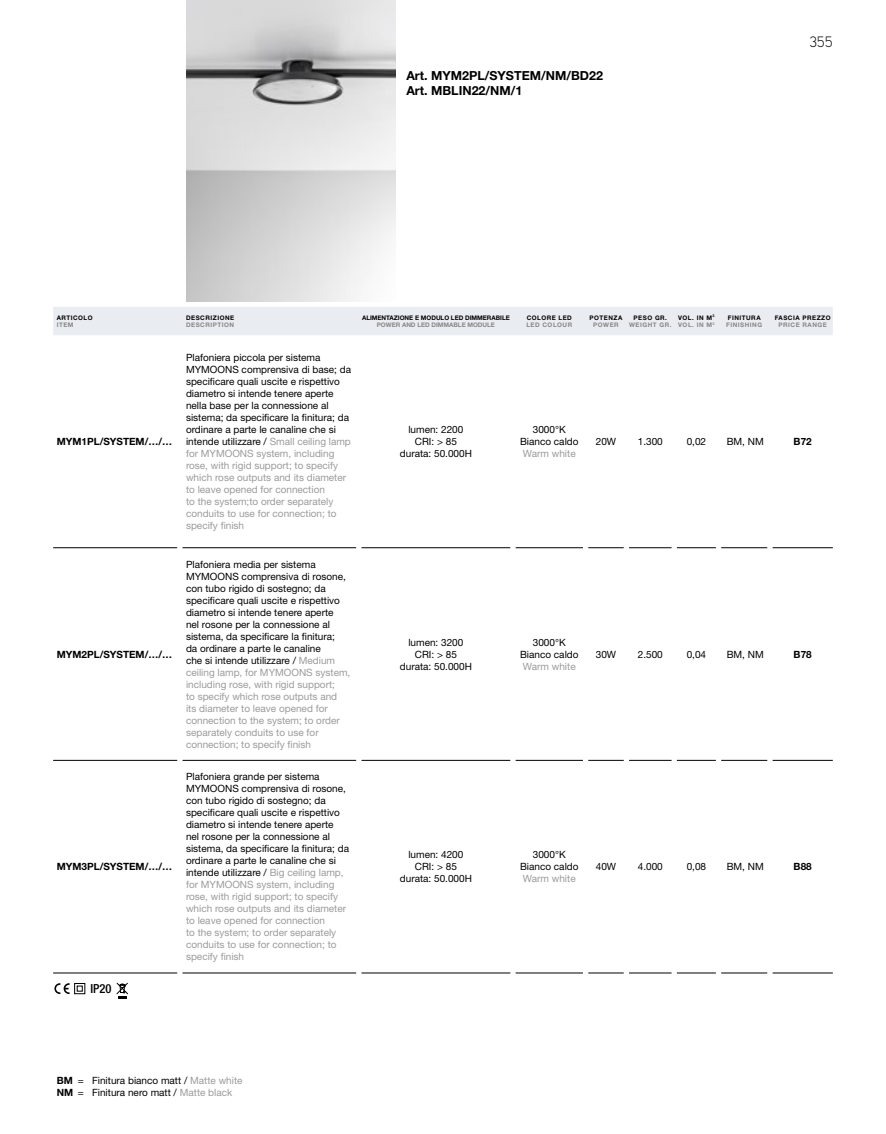
<style>
.page{position:relative;width:886px;height:1134px;background:#fff}
.page>*{position:absolute;margin:0;border:0;box-sizing:border-box;transform-origin:0 0}
.t1{font:300 15px "Aaux Pro";color:#000}
.t2{font:700 12.5px/15px "Helvetica Neue LT Std";color:#000}
.t3{font:500 condensed 12.5px "Helvetica Neue LT Std";color:#000}
.t4{font:10px/12px "Helvetica Neue LT Std";color:#000;text-align:center}
.t5{font:700 10px "Helvetica Neue LT Std";color:#000}
.t6{font:10px "Helvetica Neue LT Std";color:#9b9b9b}
.t7{font:700 6.25px/7.5px "Helvetica Neue LT Std";letter-spacing:.08em;color:#000}
.t8{font:700 6.25px "Helvetica Neue LT Std";letter-spacing:.08em;color:#868685}
.t9{font:700 6.25px "Helvetica Neue LT Std";color:#000}
.t10{font:700 6.25px "Helvetica Neue LT Std";color:#868685}
.s1{color:#868685}
.s2{color:#9b9b9b}
.s3{font-weight:700}
</style>
<div class="page">
<img style="left:186px;top:0;width:209px;height:301px">
<div style="left:53px;top:307px;width:780px;height:28px;background:#e9edf2"></div>
<hr style="left:53px;top:547px;width:124px;height:1px;background:#000">
<hr style="left:182px;top:547px;width:174px;height:1px;background:#000">
<hr style="left:588px;top:547px;width:36px;height:1px;background:#000">
<hr style="left:629px;top:547px;width:42px;height:1px;background:#000">
<hr style="left:677px;top:547px;width:39px;height:1px;background:#000">
<hr style="left:53px;top:760px;width:124px;height:1px;background:#000">
<hr style="left:182px;top:760px;width:174px;height:1px;background:#000">
<hr style="left:588px;top:760px;width:36px;height:1px;background:#000">
<hr style="left:629px;top:760px;width:42px;height:1px;background:#000">
<hr style="left:677px;top:760px;width:39px;height:1px;background:#000">
<hr style="left:53px;top:973px;width:124px;height:1px;background:#000">
<hr style="left:182px;top:973px;width:174px;height:1px;background:#000">
<hr style="left:588px;top:973px;width:36px;height:1px;background:#000">
<hr style="left:629px;top:973px;width:42px;height:1px;background:#000">
<hr style="left:677px;top:973px;width:39px;height:1px;background:#000">
<hr style="left:361px;top:547px;width:149px;height:1px;background:#000">
<hr style="left:361px;top:760px;width:149px;height:1px;background:#000">
<hr style="left:361px;top:973px;width:149px;height:1px;background:#000">
<hr style="left:516px;top:547px;width:67px;height:1px;background:#000">
<hr style="left:516px;top:760px;width:67px;height:1px;background:#000">
<hr style="left:516px;top:973px;width:67px;height:1px;background:#000">
<hr style="left:721px;top:547px;width:46px;height:1px;background:#000">
<hr style="left:721px;top:760px;width:46px;height:1px;background:#000">
<hr style="left:721px;top:973px;width:46px;height:1px;background:#000">
<hr style="left:772px;top:547px;width:61px;height:1px;background:#000">
<hr style="left:772px;top:760px;width:61px;height:1px;background:#000">
<hr style="left:772px;top:973px;width:61px;height:1px;background:#000">
<svg style="left:54px;top:983px;width:31px;height:11px"></svg>
<svg style="left:117px;top:983px;width:11px;height:15px"></svg>
<p class="t2" style="left:406px;top:68px;width:198px">Art. MYM2PL/SYSTEM/NM/BD22<br>Art. MBLIN22/NM/1</p>
<h1 class="t1" style="left:809px;top:32px;width:25px">355</h1>
<p class="t7" style="left:57px;top:313px;width:37px">ARTICOLO</p>
<p class="t8" style="left:57px;top:321px;width:18px">ITEM</p>
<p class="t7" style="left:186px;top:313px;width:50px">DESCRIZIONE</p>
<p class="t8" style="left:186px;top:321px;width:50px">DESCRIPTION</p>
<p class="t9" style="left:362px;top:313px;width:149px">ALIMENTAZIONE E MODULO LED DIMMERABILE</p>
<p class="t10" style="left:377px;top:321px;width:120px">POWER AND LED DIMMABLE MODULE</p>
<p class="t7" style="left:527px;top:313px;width:47px">COLORE LED</p>
<p class="t8" style="left:526px;top:321px;width:47px">LED COLOUR</p>
<p class="t7" style="left:634px;top:313px;width:35px">PESO GR.</p>
<p class="t8" style="left:629px;top:321px;width:44px">WEIGHT GR.</p>
<p class="t7" style="left:678px;top:313px;width:38px">VOL. IN M<sup>3<br></sup><span class="s1">VOL. IN M</span><sup>3</sup></p>
<p class="t7" style="left:728px;top:313px;width:34px">FINITURA</p>
<p class="t7" style="left:589px;top:313px;width:34px">POTENZA</p>
<p class="t8" style="left:593px;top:321px;width:27px">POWER</p>
<p class="t8" style="left:726px;top:321px;width:37px">FINISHING</p>
<p class="t7" style="left:775px;top:313px;width:57px">FASCIA PREZZO</p>
<p class="t8" style="left:778px;top:321px;width:50px">PRICE RANGE</p>
<p class="t5" style="left:57px;top:435px;width:117px">MYM1PL/SYSTEM/…/…</p>
<p class="t4" style="left:186px;top:351px;width:167px;text-align:left">Plafoniera piccola per sistema MYMOONS comprensiva di base; da specificare quali uscite e rispettivo diametro si intende tenere aperte nella base per la connessione al sistema; da specificare la finitura; da ordinare a parte le canaline che si intende utilizzare / <span class="s2">Small ceiling lamp for MYMOONS system, including rose, with rigid support; to specify which rose outputs and its diameter to leave opened for connection<br>to the system;to order separately conduits to use for connection; to specify finish</span></p>
<p class="t4" style="left:400px;top:423px;width:74px">lumen: 2200<br>CRI: &gt; 85 durata: 50.000H</p>
<p class="t4" style="left:520px;top:423px;width:60px">3000°K<br>Bianco caldo</p>
<p class="t6" style="left:523px;top:447px;width:54px">Warm white</p>
<p class="t4" style="left:596px;top:435px;width:22px">20W</p>
<p class="t4" style="left:638px;top:435px;width:27px">1.300</p>
<p class="t4" style="left:687px;top:435px;width:21px">0,02</p>
<p class="t4" style="left:727px;top:435px;width:39px">BM, NM</p>
<p class="t5" style="left:793px;top:435px;width:20px">B72</p>
<p class="t5" style="left:57px;top:648px;width:117px">MYM2PL/SYSTEM/…/…</p>
<p class="t4" style="left:186px;top:558px;width:166px;text-align:left">Plafoniera media per sistema MYMOONS comprensiva di rosone, con tubo rigido di sostegno; da specificare quali uscite e rispettivo diametro si intende tenere aperte<br>nel rosone per la connessione al sistema, da specificare la finitura;<br>da ordinare a parte le canaline<br>che si intende utilizzare / <span class="s2">Medium ceiling lamp, for MYMOONS system, including rose, with rigid support;<br>to specify which rose outputs and<br>its diameter to leave opened for connection to the system; to order separately conduits to use for connection; to specify finish</span></p>
<p class="t4" style="left:400px;top:636px;width:74px">lumen: 3200<br>CRI: &gt; 85 durata: 50.000H</p>
<p class="t4" style="left:520px;top:636px;width:60px">3000°K<br>Bianco caldo</p>
<p class="t6" style="left:523px;top:660px;width:54px">Warm white</p>
<p class="t4" style="left:596px;top:648px;width:22px">30W</p>
<p class="t4" style="left:638px;top:648px;width:27px">2.500</p>
<p class="t4" style="left:687px;top:648px;width:21px">0,04</p>
<p class="t4" style="left:727px;top:648px;width:39px">BM, NM</p>
<p class="t5" style="left:793px;top:648px;width:20px">B78</p>
<p class="t5" style="left:57px;top:860px;width:117px">MYM3PL/SYSTEM/…/…</p>
<p class="t4" style="left:186px;top:770px;width:164px;text-align:left">Plafoniera grande per sistema MYMOONS comprensiva di rosone, con tubo rigido di sostegno; da specificare quali uscite e rispettivo diametro si intende tenere aperte nel rosone per la connessione al sistema, da specificare la finitura; da ordinare a parte le canaline che si intende utilizzare / <span class="s2">Big ceiling lamp, for MYMOONS system, including rose, with rigid support; to specify which rose outputs and its diameter to leave opened for connection<br>to the system; to order separately conduits to use for connection; to specify finish</span></p>
<p class="t4" style="left:400px;top:848px;width:74px">lumen: 4200<br>CRI: &gt; 85 durata: 50.000H</p>
<p class="t4" style="left:520px;top:848px;width:60px">3000°K<br>Bianco caldo</p>
<p class="t6" style="left:523px;top:873px;width:54px">Warm white</p>
<p class="t4" style="left:596px;top:860px;width:22px">40W</p>
<p class="t4" style="left:638px;top:860px;width:27px">4.000</p>
<p class="t4" style="left:687px;top:860px;width:21px">0,08</p>
<p class="t4" style="left:727px;top:860px;width:39px">BM, NM</p>
<p class="t5" style="left:793px;top:860px;width:20px">B88</p>
<p class="t3" style="left:90px;top:981px;width:23px">IP20</p>
<p class="t4" style="left:57px;top:1074px;width:187px;line-height:12.4px;text-align:left"><span class="s3">BM</span> = Finitura bianco matt / <span class="s2">Matte white<br></span><span class="s3">NM</span> = Finitura nero matt / <span class="s2">Matte black</span></p>
</div>
